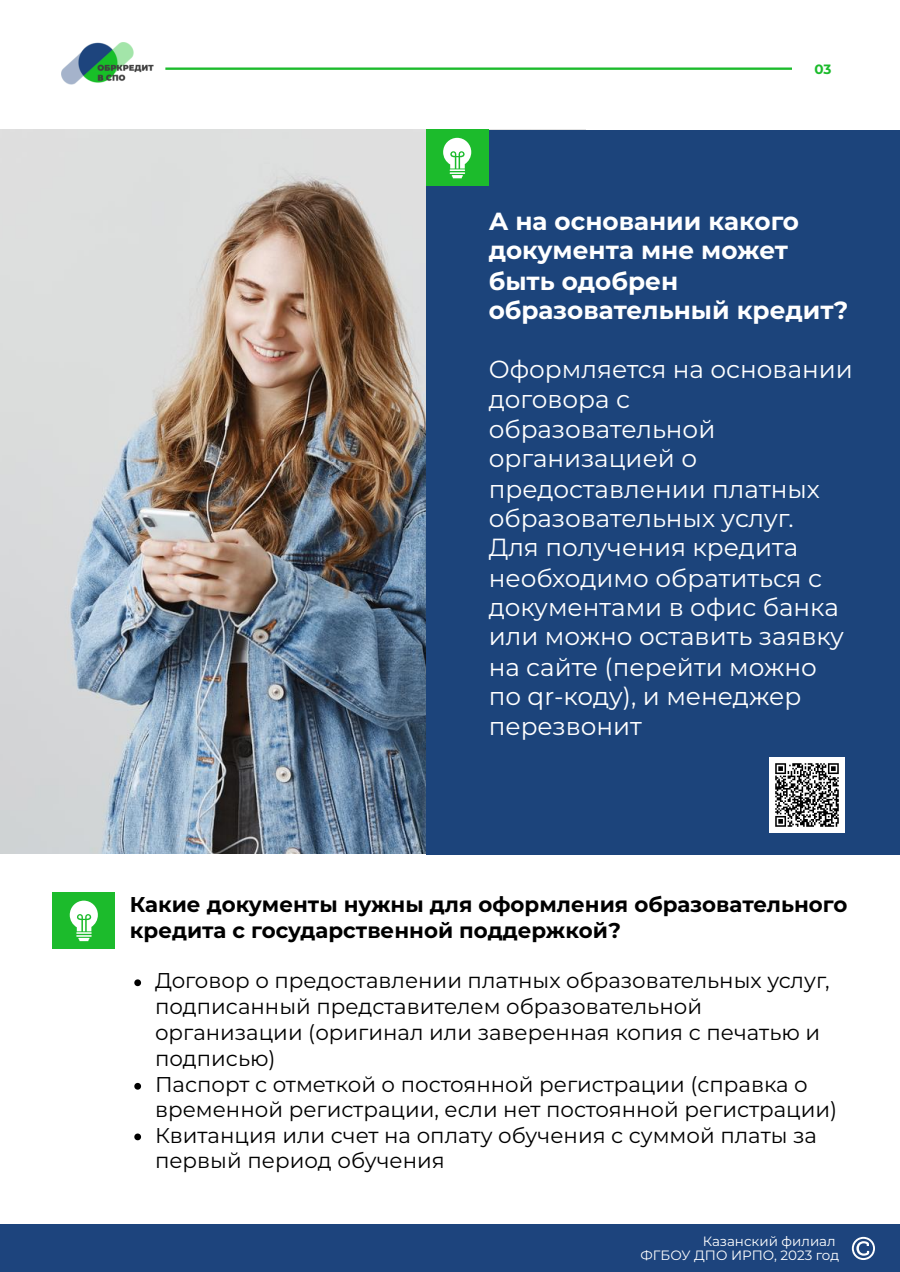
<style>
.page{position:relative;width:900px;height:1272px;background:#fff}
.page>*{position:absolute;margin:0;border:0;box-sizing:border-box;transform-origin:0 0}
.t1{font:24.75px/29.7px "Montserrat";color:#fff}
.t2{font:700 24.75px "Montserrat";color:#fff}
.t3{font:21.3px/25.7px "Montserrat";color:#000}
.t4{font:700 21.3px/25.8px "Montserrat";color:#000}
.t5{font:13.5px/13.5px "Montserrat";color:#fff;text-align:right}
.t6{font:700 13.5px "Montserrat";color:#1cbb2c}
</style>
<div class="page">
<img style="left:0;top:129px;width:586px;height:725px">
<div style="left:426px;top:130px;width:474px;height:724px;background:#1c447b"></div>
<div style="left:426px;top:130px;width:63px;height:56px;background:#1cbb2c"></div>
<svg style="left:443px;top:138px;width:28px;height:40px"></svg>
<div style="left:0;top:1224px;width:900px;height:48px;background:#1d447d"></div>
<svg style="left:852px;top:1237px;width:23px;height:23px"></svg>
<svg style="left:134px;top:979px;width:7px;height:7px"></svg>
<svg style="left:134px;top:1083px;width:7px;height:7px"></svg>
<svg style="left:134px;top:1133px;width:7px;height:7px"></svg>
<img style="left:770px;top:757px;width:75px;height:76px">
<div style="left:52px;top:893px;width:63px;height:56px;background:#1cbb2c"></div>
<svg style="left:70px;top:901px;width:28px;height:40px"></svg>
<hr style="left:165px;top:67px;width:627px;height:3px;background:#1cbb2c">
<img style="left:61px;top:42px;width:105px;height:43px">
<p class="t6" style="left:815px;top:61px;width:19px">03</p>
<p class="t2" style="left:489px;top:206px;width:312px">А на основании какого</p>
<p class="t2" style="left:489px;top:235px;width:301px">документа мне может</p>
<p class="t2" style="left:489px;top:266px;width:191px">быть одобрен</p>
<p class="t2" style="left:489px;top:295px;width:361px">образовательный кредит?</p>
<p class="t1" style="left:489px;top:355px;width:366px">Оформляется на основании</p>
<p class="t1" style="left:489px;top:384px;width:143px">договора с</p>
<p class="t1" style="left:489px;top:414px;width:228px">образовательной</p>
<p class="t1" style="left:489px;top:444px;width:210px">организацией о</p>
<p class="t1" style="left:489px;top:474px;width:333px">предоставлении платных</p>
<p class="t1" style="left:489px;top:503px;width:357px">образовательных услуг.<br>Для получения кредита необходимо обратиться с документами в офис банка или можно оставить заявку на сайте (перейти можно по qr-коду), и менеджер перезвонит</p>
<p class="t4" style="left:130px;top:891px;width:719px">Какие документы нужны для оформления образовательного кредита с государственной поддержкой?</p>
<p class="t3" style="left:155px;top:968px;width:684px">Договор о предоставлении платных образовательных услуг, подписанный представителем образовательной организации (оригинал или заверенная копия с печатью и подписью)<br>Паспорт с отметкой о постоянной регистрации (справка о временной регистрации, если нет постоянной регистрации)<br>Квитанция или счет на оплату обучения с суммой платы за первый период обучения</p>
<p class="t5" style="left:640px;top:1234px;width:200px">Казанский филиал<br>ФГБОУ ДПО ИРПО, 2023 год</p>
<p class="t5" style="left:643px;top:1235px;width:200px">Казанский филиал<br>ФГБОУ ДПО ИРПО, 2023 год</p>
</div>
